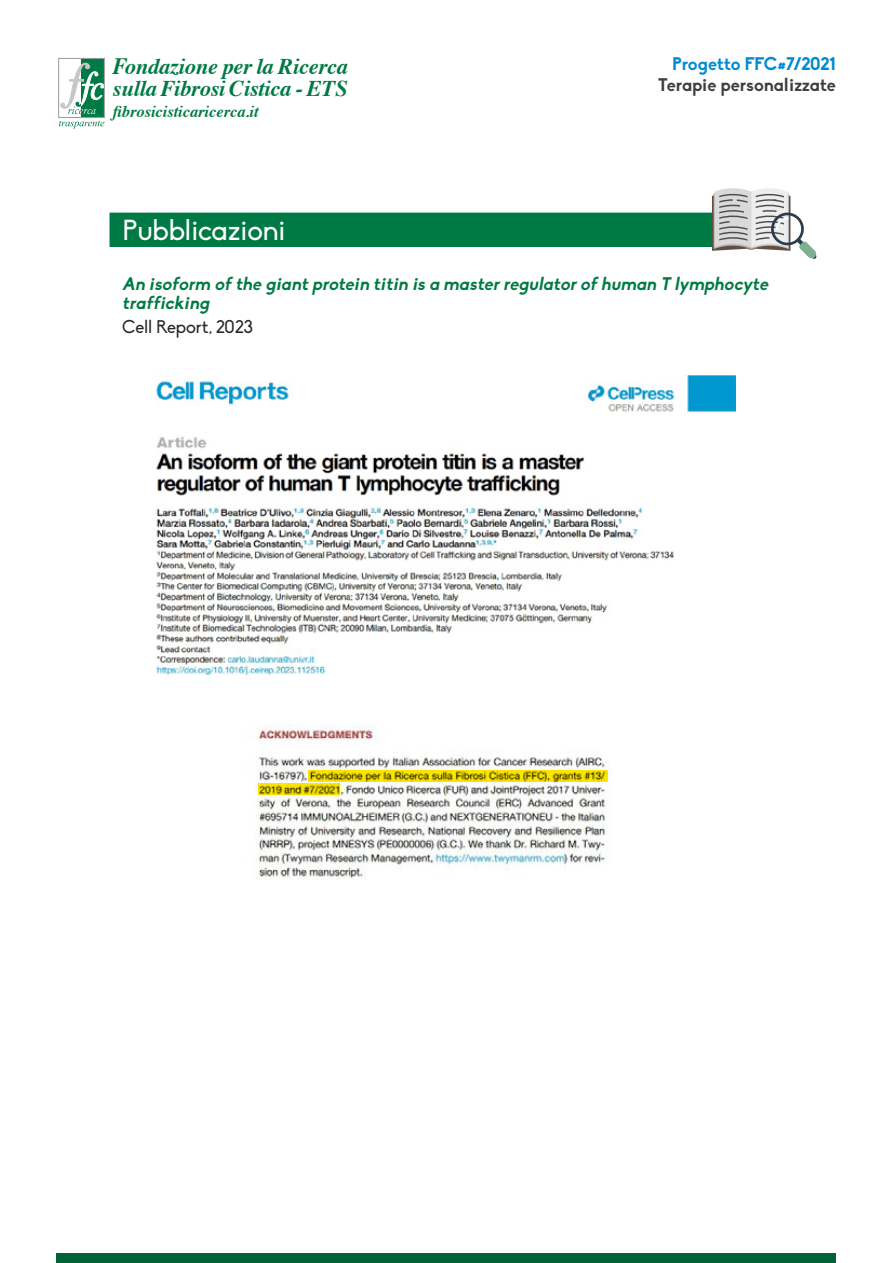
<style>
.page{position:relative;width:893px;height:1263px;background:#fff}
.page>*{position:absolute;margin:0;border:0;box-sizing:border-box;transform-origin:0 0}
.t1{font:28.5px "Biko";color:#fff}
.t2{font:italic 700 22.5px/22px "Times";letter-spacing:-.01em;color:#007a45}
.t3{font:italic 700 18px/19.5px "Biko";color:#007a45}
.t4{font:700 18px "Biko";color:#3e3d40}
.t5{font:700 18px "Biko";letter-spacing:-.01em;color:#008bd0}
.t6{font:18px "Biko";color:#282829}
.t7{font:italic 700 16.35px "Times";color:#007a45}
.s1{font-size:23.4px}
</style>
<div class="page">
<div style="left:82px;top:58px;width:22px;height:59px;background:#007a45"></div>
<div style="left:58px;top:58px;width:47px;height:60px;border:1px solid #9c9e9f"></div>
<svg style="left:60px;top:63px;width:44px;height:51px"></svg>
<svg style="left:59px;top:120px;width:45px;height:8px"></svg>
<div style="left:57px;top:1253px;width:779px;height:10px;background:#006338"></div>
<svg style="left:110px;top:188px;width:707px;height:71px"></svg>
<img style="left:156px;top:374px;width:579px;height:302px">
<img style="left:255px;top:724px;width:353px;height:156px">
<svg style="left:258px;top:783px;width:81px;height:11px"></svg>
<svg style="left:309px;top:770px;width:299px;height:11px;background:#cbb900"></svg>
<p class="t2" style="left:113px;top:53px;width:237px"><span class="s1">F</span>ondazione per la Ricerca sulla Fibrosi Cistica - ETS</p>
<p class="t7" style="left:113px;top:96px;width:147px">fibrosicisticaricerca.it</p>
<h1 class="t1" style="left:123px;top:214px;width:164px">Pubblicazioni</h1>
<p class="t5" style="left:672px;top:53px;width:165px">Progetto FFC#7/2021</p>
<p class="t4" style="left:658px;top:74px;width:179px">Terapie personalizzate</p>
<p class="t3" style="left:122px;top:274px;width:651px">An isoform of the giantprotein titin is a masterregulatorof human T lymphocyte trafficking</p>
<p class="t6" style="left:122px;top:317px;width:132px">Cell Report, 2023</p>
</div>
